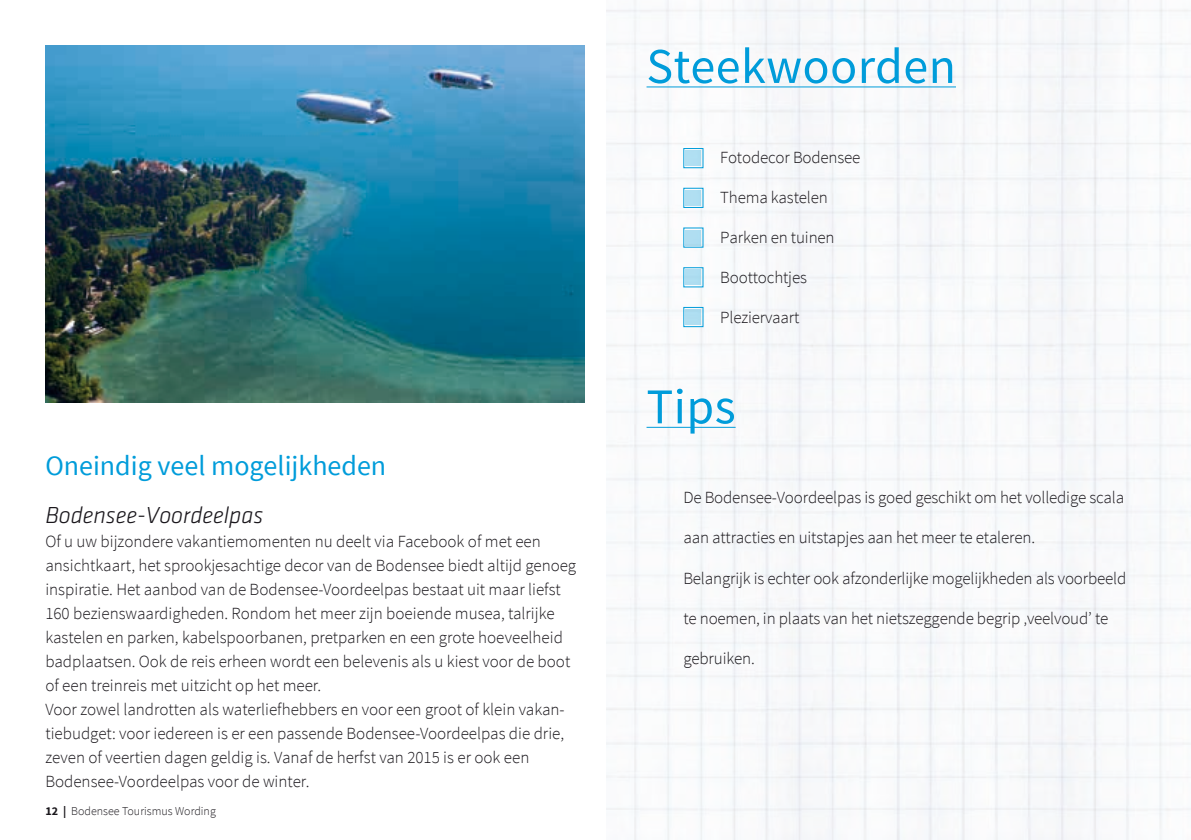
<style>
.page{position:relative;width:1191px;height:840px;background:#fff}
.page>*{position:absolute;margin:0;border:0;box-sizing:border-box;transform-origin:0 0}
.t1{font:50px "Source Sans Pro";letter-spacing:.01em;color:#009cda}
.t2{font:28px "Source Sans Pro";color:#009cda}
.t3{font:italic 300 24px "Klavika";color:#1a171c}
.t4{font:300 17px/24px "Source Sans Pro";color:#1a171c}
.t5{font:300 12px "Source Sans Pro";color:#1a171c}
.s1{font-weight:700}
</style>
<div class="page">
<img style="left:45px;top:45px;width:539px;height:358px">
<img style="left:607px;top:0;width:584px;height:839px">
<hr style="left:646px;top:87px;width:310px;height:1px;background:#009cda">
<hr style="left:646px;top:427px;width:89px;height:1px;background:#009cda">
<div style="left:685px;top:150px;width:16px;height:16px;background:#b0dff2"></div>
<div style="left:683px;top:148px;width:20px;height:20px;border:1px solid #009cda"></div>
<div style="left:685px;top:190px;width:16px;height:16px;background:#b0dff2"></div>
<div style="left:685px;top:229px;width:16px;height:16px;background:#b0def1"></div>
<div style="left:685px;top:269px;width:16px;height:16px;background:#aedef1"></div>
<div style="left:685px;top:309px;width:16px;height:16px;background:#aedef1"></div>
<div style="left:683px;top:307px;width:20px;height:20px;border:1px solid #009cda"></div>
<h2 class="t2" style="left:45px;top:448px;width:342px">Oneindig veel mogelijkheden</h2>
<h3 class="t3" style="left:45px;top:502px;width:219px">Bodensee-Voordeelpas</h3>
<p class="t4" style="left:45px;top:529px;width:532px">Of u uw bijzondere vakantiemomenten nu deelt via Facebook of met een ansichtkaart, het sprookjesachtige decor van de Bodensee biedt altijd genoeg inspiratie. Het aanbod van de Bodensee-Voordeelpas bestaat uit maar liefst 160 bezienswaardigheden. Rondom het meer zijn boeiende musea, talrijke kastelen en parken, kabelspoorbanen, pretparken en een grote hoeveelheid badplaatsen. Ook de reis erheen wordt een belevenis als u kiest voor de boot of een treinreis met uitzicht op het meer.<br>Voor zowel landrotten als waterliefhebbers en voor een groot of klein vakan&shy;tiebudget: voor iedereen is er een passende Bodensee-Voordeelpas die drie, zeven of veertien dagen geldig is. Vanaf de herfst van 2015 is er ook een Bodensee-Voordeelpas voor de winter.</p>
<p class="t5" style="left:45px;top:803px;width:172px"><span class="s1">12 |</span> Bodensee Tourismus Wording</p>
<h1 class="t1" style="left:646px;top:35px;width:311px">Steekwoorden</h1>
<p class="t4" style="left:720px;top:145px;width:142px">Fotodecor Bodensee</p>
<p class="t4" style="left:720px;top:185px;width:109px">Thema kastelen</p>
<p class="t4" style="left:720px;top:225px;width:116px">Parken en tuinen</p>
<p class="t4" style="left:720px;top:265px;width:88px">Boottochtjes</p>
<p class="t4" style="left:720px;top:305px;width:81px">Pleziervaart</p>
<h1 class="t1" style="left:646px;top:375px;width:91px">Tips</h1>
<p class="t4" style="left:683px;top:485px;width:442px">De Bodensee-Voordeelpas is goed geschikt om het volledige scala</p>
<p class="t4" style="left:683px;top:525px;width:353px">aan attracties en uitstapjes aan het meer te etaleren.</p>
<p class="t4" style="left:683px;top:565px;width:444px">Belangrijk is echter ook afzonderlijke mogelijkheden als voorbeeld</p>
<p class="t4" style="left:683px;top:605px;width:426px">te noemen, in plaats van het nietszeggende begrip ‚veelvoud’ te</p>
<p class="t4" style="left:683px;top:645px;width:73px">gebruiken.</p>
</div>
